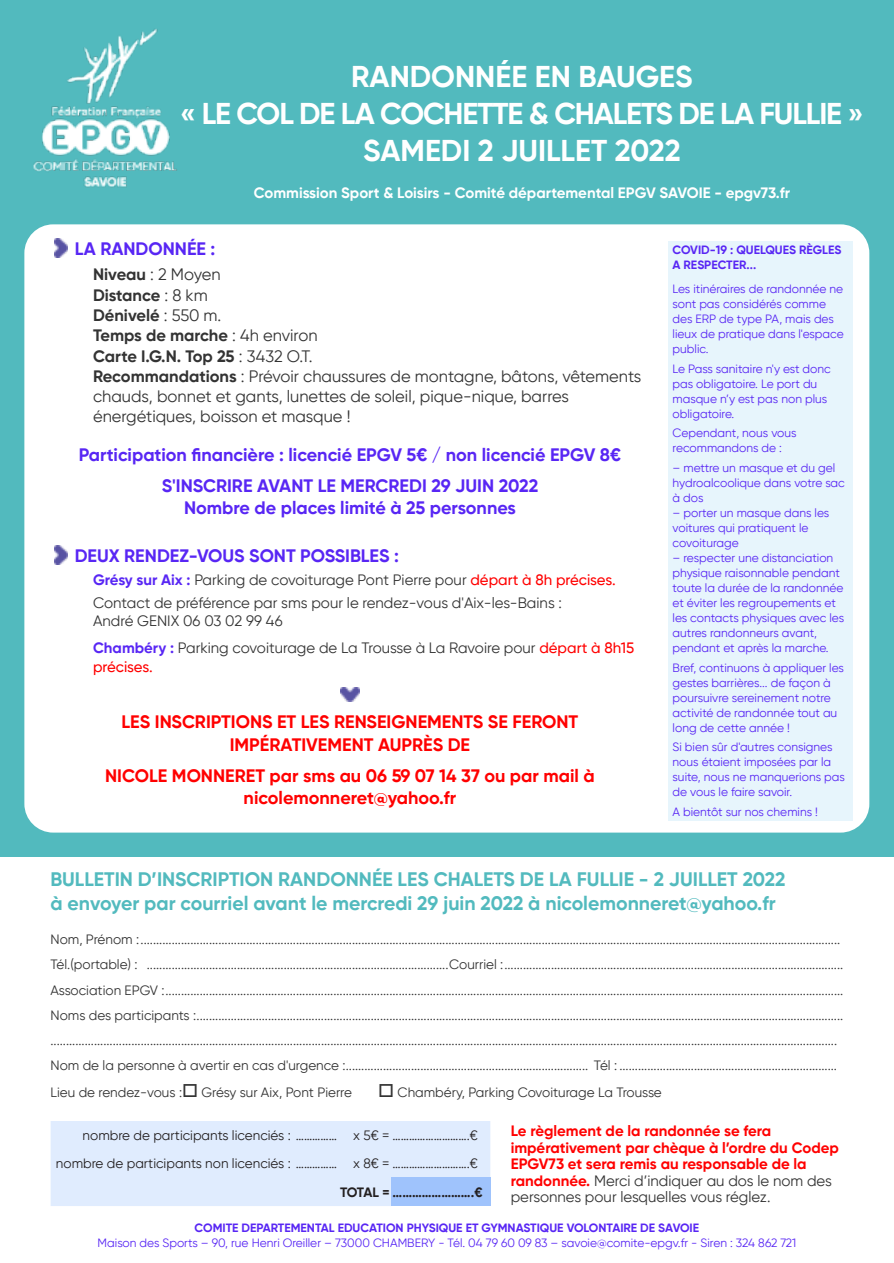
<style>
.page{position:relative;width:894px;height:1263px;background:#fff}
.page>*{position:absolute;margin:0;border:0;box-sizing:border-box;transform-origin:0 0}
.t1{font:700 30px/37.2px "Gilroy";letter-spacing:-.015em;color:#fff;text-align:center}
.t2{font:700 19.5px/24.2px "Gilroy";color:#52babe}
.t3{font:700 18px/31.3px "Gilroy";color:#5826f4;text-align:center}
.t4{font:700 18px/22.4px "Gilroy";color:#f00;text-align:center}
.t5{font:16.5px/20.2px "Gilroy";color:#333}
.t6{font:15px/22.5px "Gilroy";color:#333}
.t7{font:700 15px/16.5px "Gilroy";color:#f00}
.t8{font:700 15px "Gilroy";color:#fff}
.t9{font:500 15px "Gilroy";color:#f00}
.t10{font:13.5px/25.2px "Gilroy";color:#333}
.t11{font:13.5px/28.3px "Gilroy";color:#231f20;text-align:right}
.t12{font:700 13.5px "Gilroy";letter-spacing:-.04em;color:#231f20}
.t13{font:12px/15px "Gilroy";color:#5826f4}
.t14{font:700 12px/15px "Gilroy";color:#5826f4}
.s1{font-weight:700}
.s2{font-weight:700;color:#5826f4}
.s3{font-weight:500;color:#f00}
.s4{font-weight:400;color:#333}
</style>
<div class="page">
<div style="left:0;top:0;width:893px;height:857px;background:#52babe"></div>
<div style="left:24px;top:224px;width:845px;height:609px;background:#fff;border-radius:29px"></div>
<img style="left:54px;top:239px;width:14px;height:18px">
<img style="left:54px;top:546px;width:14px;height:18px">
<img style="left:340px;top:687px;width:19px;height:14px">
<div style="left:668px;top:241px;width:184px;height:579px;background:#e7f5fc"></div>
<div style="left:51px;top:1121px;width:439px;height:85px;background:#e0ecfe"></div>
<div style="left:391px;top:1178px;width:99px;height:28px;background:#9fc3fc"></div>
<img style="left:33px;top:29px;width:144px;height:159px">
<h1 class="t1" style="left:180px;top:60px;width:685px">RANDONNÉE EN BAUGES<br>« LE COL DE LA COCHETTE &amp; CHALETS DE LA FULLIE »<br>SAMEDI 2 JUILLET 2022</h1>
<p class="t8" style="left:254px;top:186px;width:537px">Commission Sport &amp; Loisirs - Comité départemental EPGV SAVOIE - epgv73.fr</p>
<h3 class="t3" style="left:75px;top:235px;width:142px">LA RANDONNÉE :</h3>
<p class="t5" style="left:93px;top:265px;width:549px"><span class="s1">Niveau</span> : 2 Moyen<br><span class="s1">Distance</span> : 8 km<br><span class="s1">Dénivelé</span> : 550 m.<br><span class="s1">Temps de marche</span> : 4h environ<br><span class="s1">Carte I.G.N. Top 25</span> : 3432 O.T.<br><span class="s1">Recommandations</span> : Prévoir chaussures de montagne, bâtons, vêtements chauds, bonnet et gants, lunettes de soleil, pique-nique, barres énergétiques, boisson et masque !</p>
<h3 class="t3" style="left:79px;top:440px;width:543px">Participation financière : licencié EPGV 5€ / non licencié EPGV 8€<br>S'INSCRIRE AVANT LE MERCREDI 29 JUIN 2022</h3>
<h3 class="t3" style="left:184px;top:494px;width:333px">Nombre de places limité à 25 personnes</h3>
<h3 class="t3" style="left:75px;top:542px;width:325px">DEUX RENDEZ-VOUS SONT POSSIBLES :</h3>
<p class="t6" style="left:93px;top:570px;width:524px"><span class="s2">Grésy sur Aix :</span> Parking de covoiturage Pont Pierre pour <span class="s3">départ à 8h précises.<br></span>Contact de préférence par sms pour le rendez-vous d'Aix-les-Bains :</p>
<p class="t6" style="left:93px;top:608px;width:542px;line-height:27.6px">André GENIX 06 03 02 99 46<br><span class="s2">Chambéry :</span> Parking covoiturage de La Trousse à La Ravoire pour <span class="s3">départ à 8h15</span></p>
<p class="t9" style="left:93px;top:660px;width:61px">précises.</p>
<h3 class="t4" style="left:121px;top:712px;width:458px">LES INSCRIPTIONS ET LES RENSEIGNEMENTS SE FERONT<br>IMPÉRATIVEMENT AUPRÈS DE</h3>
<h3 class="t4" style="left:105px;top:766px;width:491px">NICOLE MONNERET par sms au 06 59 07 14 37 ou par mail à nicolemonneret@yahoo.fr</h3>
<p class="t14" style="left:672px;top:244px;width:170px">COVID-19 : QUELQUES RÈGLES<br>A RESPECTER...</p>
<p class="t13" style="left:672px;top:283px;width:173px">Les itinéraires de randonnée ne sont pas considérés comme des ERP de type PA, mais des lieux de pratique dans l'espace public.</p>
<p class="t13" style="left:672px;top:362px;width:160px">Le Pass sanitaire n'y est donc pas obligatoire. Le port du masque n’y est pas non plus obligatoire.</p>
<p class="t13" style="left:672px;top:427px;width:125px">Cependant, nous vous recommandons de :</p>
<p class="t13" style="left:672px;top:461px;width:174px">– mettre un masque et du gel hydroalcoolique dans votre sac à dos</p>
<p class="t13" style="left:672px;top:506px;width:158px">– porter un masque dans les voitures qui pratiquent le covoiturage</p>
<p class="t13" style="left:672px;top:551px;width:173px">– respecter une distanciation physique raisonnable pendant toute la durée de la randonnée et éviter les regroupements et les contacts physiques avec les autres randonneurs avant, pendant et après la marche.</p>
<p class="t13" style="left:672px;top:661px;width:173px">Bref, continuons à appliquer les gestes barrières... de façon à poursuivre sereinement notre activité de randonnée tout au long de cette année !</p>
<p class="t13" style="left:672px;top:740px;width:174px">Si bien sûr d'autres consignes nous étaient imposées par la suite, nous ne manquerions pas de vous le faire savoir.</p>
<p class="t13" style="left:672px;top:805px;width:147px">A bientôt sur nos chemins !</p>
<h2 class="t2" style="left:50px;top:868px;width:736px">BULLETIN D’INSCRIPTION RANDONNÉE LES CHALETS DE LA FULLIE - 2 JUILLET 2022 à envoyer par courriel avant le mercredi 29 juin 2022 à nicolemonneret@yahoo.fr</h2>
<p class="t10" style="left:50px;top:928px;width:794px">Nom, Prénom :.................................................................................................................................................................................................................................<br>Tél.(portable) : .................................................................................................Courriel :.............................................................................................................<br>Association EPGV :..........................................................................................................................................................................................................................<br>Noms des participants :................................................................................................................................................................................................................ .............................................................................................................................................................................................................................................................<br>Nom de la personne à avertir en cas d'urgence :.............................................................................. Tél : ......................................................................</p>
<p class="t10" style="left:50px;top:1081px;width:133px">Lieu de rendez-vous :</p>
<p class="t10" style="left:201px;top:1081px;width:152px">Grésy sur Aix, Pont Pierre</p>
<p class="t10" style="left:397px;top:1081px;width:265px">Chambéry, Parking Covoiturage La Trousse</p>
<p class="t7" style="left:510px;top:1124px;width:329px">Le règlement de la randonnée se fera impérativement par chèque à l’ordre du Codep EPGV73 et sera remis au responsable de la randonnée. <span class="s4">Merci d’indiquer au dos le nom des personnes pour lesquelles vous réglez.</span></p>
<p class="t11" style="left:56px;top:1122px;width:423px">nombre de participants licenciés : …………… x 5€ = ……………………….€ nombre de participants non licenciés : …………… x 8€ = ……………………….€</p>
<p class="t12" style="left:340px;top:1186px;width:144px">TOTAL = …………………….€</p>
<p class="t14" style="left:194px;top:1221px;width:506px">COMITE DEPARTEMENTAL EDUCATION PHYSIQUE ET GYMNASTIQUE VOLONTAIRE DE SAVOIE</p>
<p class="t13" style="left:98px;top:1236px;width:699px">Maison des Sports – 90, rue Henri Oreiller – 73000 CHAMBERY - Tél. 04 79 60 09 83 – savoie@comite-epgv.fr - Siren : 324 862 721</p>
</div>
